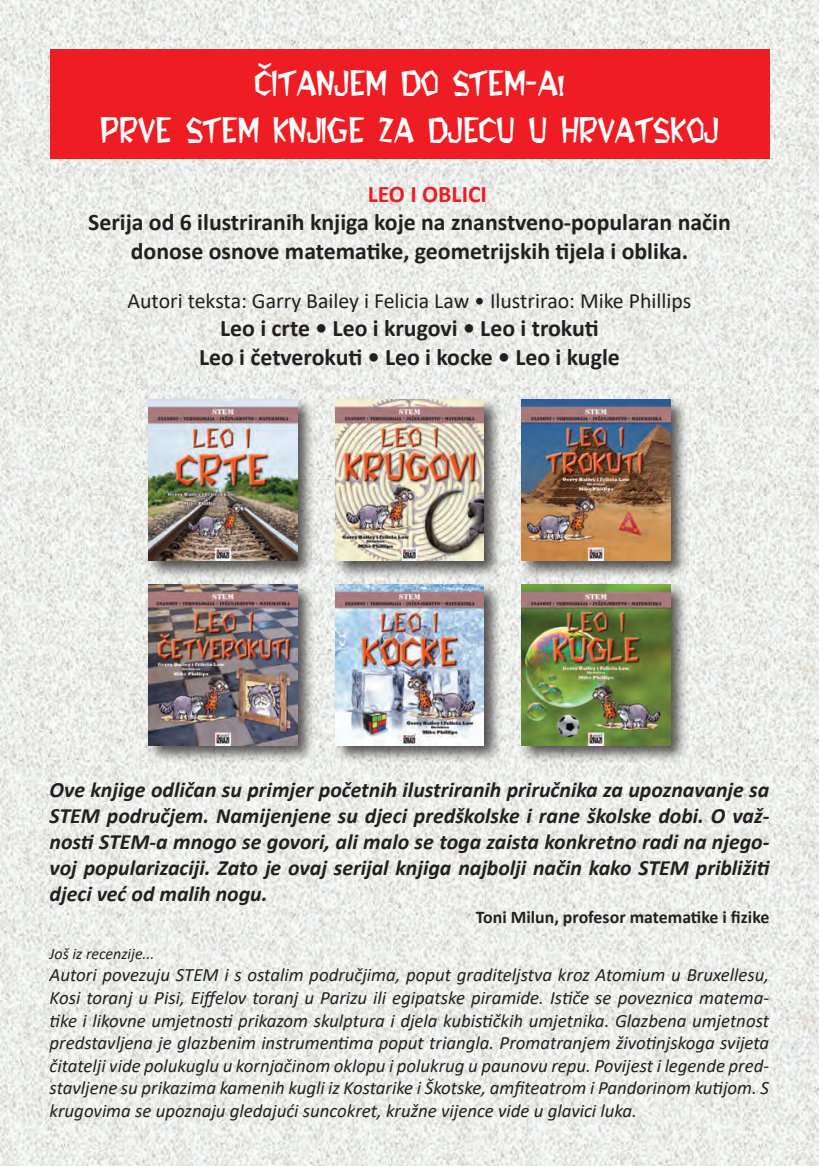
<style>
.page{position:relative;width:819px;height:1166px;background:#fff}
.page>*{position:absolute;margin:0;border:0;box-sizing:border-box;transform-origin:0 0}
.t1{font:500 29.75px "EEAD Flintstone";color:#fff}
.t2{font:700 23.8px/28.5px "Calibri";color:#231f20;text-align:center}
.t3{font:700 23.8px "Calibri";color:#ee1d23}
.t4{font:italic 700 21.88px/26.2px "Calibri";color:#231f20;text-align:justify}
.t5{font:21.88px "Calibri";color:#231f20}
.t6{font:italic 18.9px/22.6px "Calibri";color:#231f20;text-align:justify}
.t7{font:700 17.85px "Calibri";color:#231f20}
.t8{font:italic 15.92px "Calibri";color:#231f20}
</style>
<div class="page">
<img style="left:0;top:0;width:818px;height:1166px">
<div style="left:50px;top:49px;width:719px;height:110px;background:#ee1d23"></div>
<div style="left:146px;top:397px;width:170px;height:182px;background:#231f20;opacity:.75"></div>
<img style="left:149px;top:400px;width:148px;height:160px">
<div style="left:333px;top:582px;width:169px;height:182px;background:#231f20;opacity:.75"></div>
<img style="left:335px;top:584px;width:148px;height:161px">
<div style="left:333px;top:397px;width:169px;height:182px;background:#231f20;opacity:.75"></div>
<img style="left:335px;top:400px;width:148px;height:160px">
<div style="left:519px;top:582px;width:170px;height:182px;background:#231f20;opacity:.75"></div>
<img style="left:522px;top:584px;width:148px;height:161px">
<div style="left:519px;top:397px;width:170px;height:182px;background:#231f20;opacity:.75"></div>
<img style="left:522px;top:400px;width:148px;height:160px">
<div style="left:146px;top:582px;width:170px;height:182px;background:#231f20;opacity:.75"></div>
<img style="left:149px;top:584px;width:148px;height:161px">
<p class="t1" style="left:255px;top:63px;width:311px">ČITANJEM DO STEM-A!</p>
<p class="t1" style="left:100px;top:110px;width:620px">PRVE STEM KNJIGE ZA DJECU U HRVATSKOJ</p>
<p class="t3" style="left:367px;top:177px;width:121px">LEO I OBLICI</p>
<p class="t2" style="left:88px;top:208px;width:644px">Serija od 6 ilustriranih knjiga koje na znanstveno-popularan način donose osnove matematike, geometrijskih tijela i oblika.</p>
<p class="t5" style="left:127px;top:285px;width:565px">Autori teksta: Garry Bailey i Felicia Law • Ilustrirao: Mike Phillips</p>
<p class="t2" style="left:199px;top:314px;width:422px">Leo i crte • Leo i krugovi • Leo i trokuti<br>Leo i četverokuti • Leo i kocke • Leo i kugle</p>
<p class="t4" style="left:50px;top:775px;width:721px">Ove knjige odličan su primjer početnih ilustriranih priručnika za upoznavanje sa STEM područjem. Namijenjene su djeci predškolske i rane školske dobi. O važ&shy;nosti STEM-a mnogo se govori, ali malo se toga zaista konkretno radi na njego&shy;voj popularizaciji. Zato je ovaj serijal knjiga najbolji način kako STEM približiti djeci već od malih nogu.</p>
<p class="t7" style="left:476px;top:904px;width:295px">Toni Milun, profesor matematike i fizike</p>
<p class="t8" style="left:50px;top:942px;width:106px">Još iz recenzije...</p>
<p class="t6" style="left:50px;top:963px;width:721px">Autori povezuju STEM i s ostalim područjima, poput graditeljstva kroz Atomium u Bruxellesu, Kosi toranj u Pisi, Eiffelov toranj u Parizu ili egipatske piramide. Ističe se poveznica matema&shy;tike i likovne umjetnosti prikazom skulptura i djela kubističkih umjetnika. Glazbena umjetnost predstavljena je glazbenim instrumentima poput triangla. Promatranjem životinjskoga svijeta čitatelji vide polukuglu u kornjačinom oklopu i polukrug u paunovu repu. Povijest i legende pred&shy;stavljene su prikazima kamenih kugli iz Kostarike i Škotske, amfiteatrom i Pandorinom kutijom. S krugovima se upoznaju gledajući suncokret, kružne vijence vide u glavici luka.</p>
</div>
